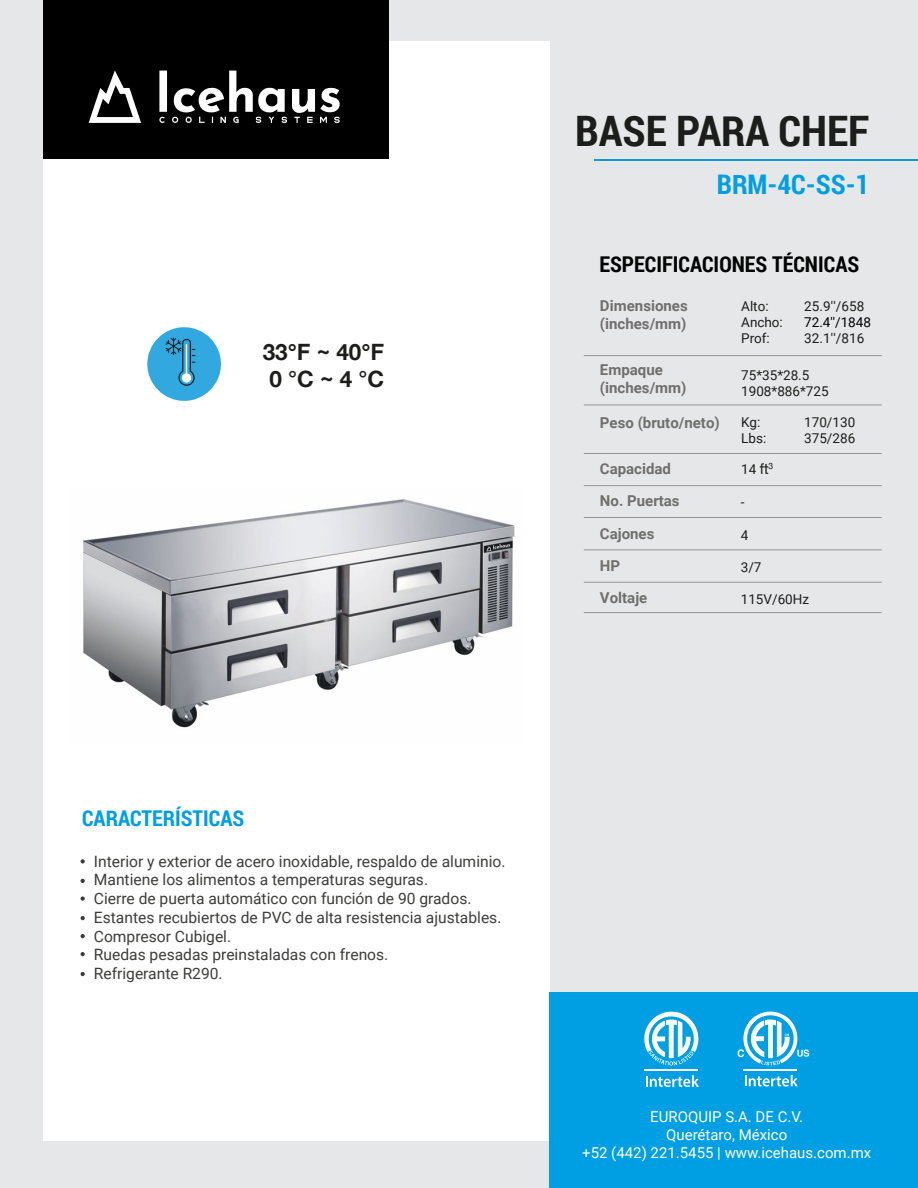
<style>
.page{position:relative;width:918px;height:1188px;background:#e6e7e8}
.page>*{position:absolute;margin:0;border:0;box-sizing:border-box;transform-origin:0 0}
.t1{font:700 42px "Roboto Condensed";color:#1d1d1b}
.t2{font:700 27px "Roboto Condensed";color:#009ee2}
.t3{font:700 22.5px/27px "Helvetica Neue";color:#1d1d1b}
.t4{font:700 21.75px "Roboto Condensed";color:#000}
.t5{font:700 21.75px "Roboto Condensed";color:#009ee2}
.t6{font:15.6px/18.8px "Roboto";color:#3c3c3b}
.t7{font:700 15px/18px "Roboto";color:#706f6e}
.t8{font:15px/18px "Roboto";color:#fff;text-align:center}
.t9{font:13.5px/16.2px "Roboto";color:#1d1d1b}
.t10{font:13.5px "Roboto";color:#000}
.s1{font-family:"Helvetica Neue";font-size:15px}
</style>
<div class="page">
<div style="left:43px;top:41px;width:507px;height:1100px;background:#fff"></div>
<div style="left:43px;top:0;width:345px;height:159px;background:#000"></div>
<svg style="left:89px;top:70px;width:52px;height:53px"></svg>
<svg style="left:159px;top:71px;width:181px;height:52px"></svg>
<hr style="left:594px;top:159px;width:324px;height:2px;background:#009ee2">
<div style="left:550px;top:992px;width:368px;height:196px;background:#009ee2"></div>
<svg style="left:738px;top:1011px;width:71px;height:54px"></svg>
<svg style="left:745px;top:1075px;width:53px;height:11px"></svg>
<hr style="left:743px;top:1069px;width:54px;height:1px;background:#fff">
<svg style="left:646px;top:1075px;width:53px;height:12px"></svg>
<svg style="left:644px;top:1011px;width:55px;height:55px"></svg>
<hr style="left:644px;top:1069px;width:54px;height:2px;background:#fff">
<hr style="left:584px;top:355px;width:298px;height:1px;background:#909294">
<hr style="left:584px;top:405px;width:298px;height:1px;background:#909294">
<hr style="left:584px;top:453px;width:298px;height:1px;background:#909294">
<hr style="left:584px;top:485px;width:298px;height:1px;background:#909294">
<hr style="left:584px;top:517px;width:298px;height:1px;background:#909294">
<hr style="left:584px;top:549px;width:298px;height:1px;background:#909294">
<hr style="left:584px;top:582px;width:298px;height:1px;background:#909294">
<hr style="left:584px;top:612px;width:298px;height:1px;background:#909294">
<svg style="left:81px;top:859px;width:4px;height:5px"></svg>
<svg style="left:81px;top:879px;width:4px;height:4px"></svg>
<svg style="left:81px;top:896px;width:4px;height:5px"></svg>
<svg style="left:81px;top:916px;width:4px;height:4px"></svg>
<svg style="left:81px;top:934px;width:4px;height:4px"></svg>
<svg style="left:81px;top:952px;width:4px;height:4px"></svg>
<svg style="left:81px;top:972px;width:4px;height:4px"></svg>
<div style="left:147px;top:327px;width:74px;height:74px;background:#32a8e0;border-radius:50%"></div>
<svg style="left:165px;top:337px;width:31px;height:49px"></svg>
<img style="left:83px;top:499px;width:432px;height:229px">
<h3 class="t3" style="left:263px;top:339px;width:123px">33℉ ~ 40℉<br>0 °C ~ 4 °C</h3>
<h1 class="t1" style="left:575px;top:101px;width:296px">BASE PARA CHEF</h1>
<h2 class="t2" style="left:717px;top:165px;width:154px">BRM-4C-SS-1</h2>
<h3 class="t4" style="left:599px;top:249px;width:261px">ESPECIFICACIONES TÉCNICAS</h3>
<p class="t7" style="left:600px;top:296px;width:89px">Dimensiones (inches/mm)</p>
<p class="t9" style="left:741px;top:298px;width:43px">Alto:<br>Ancho:<br>Prof:</p>
<p class="t9" style="left:804px;top:298px;width:62px">25.9''/658</p>
<p class="t7" style="left:600px;top:360px;width:88px">Empaque (inches/mm)</p>
<p class="t9" style="left:741px;top:366px;width:89px">75*35*28.5<br>1908*886*725</p>
<p class="t10" style="left:804px;top:313px;width:68px">72.4''/1848</p>
<p class="t9" style="left:804px;top:330px;width:62px">32.1''/816</p>
<p class="t7" style="left:600px;top:413px;width:121px">Peso (bruto/neto)</p>
<p class="t7" style="left:600px;top:453px;width:81px;line-height:31.7px">Capacidad<br>No. Puertas</p>
<p class="t9" style="left:741px;top:414px;width:27px">Kg:<br>Lbs:</p>
<p class="t9" style="left:804px;top:414px;width:53px">170/130<br>375/286</p>
<p class="t9" style="left:741px;top:461px;width:34px">14 <span class="s1">ft</span><sup>3</sup></p>
<p class="t9" style="left:741px;top:494px;width:5px">-</p>
<p class="t7" style="left:600px;top:524px;width:56px">Cajones</p>
<p class="t9" style="left:741px;top:527px;width:9px">4</p>
<p class="t7" style="left:600px;top:556px;width:22px">HP</p>
<p class="t9" style="left:741px;top:558px;width:22px">3/7</p>
<p class="t7" style="left:600px;top:589px;width:49px">Voltaje</p>
<p class="t9" style="left:741px;top:591px;width:70px">115V/60Hz</p>
<h3 class="t5" style="left:82px;top:803px;width:164px">CARACTERÍSTICAS</h3>
<p class="t6" style="left:94px;top:851px;width:413px">Interior y exterior de acero inoxidable, respaldo de aluminio.<br>Mantiene los alimentos a temperaturas seguras.<br>Cierre de puerta automático con función de 90 grados.<br>Estantes recubiertos de PVC de alta resistencia ajustables.<br>Compresor Cubigel.<br>Ruedas pesadas preinstaladas con frenos.<br>Refrigerante R290.</p>
<p class="t8" style="left:582px;top:1107px;width:291px">EUROQUIP S.A. DE C.V.<br>Querétaro, México<br>+52 (442) 221.5455 | www.icehaus.com.mx</p>
</div>
